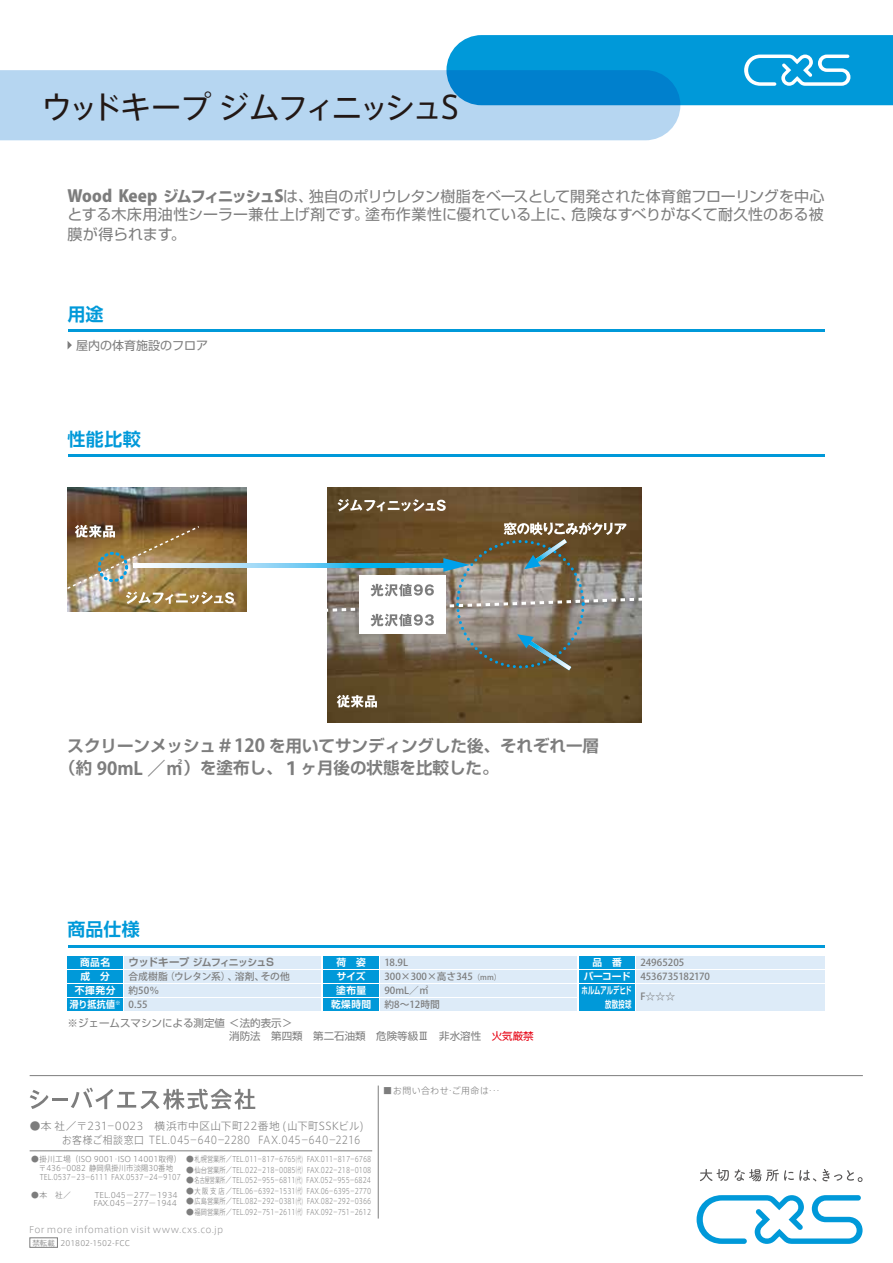
<style>
.page{position:relative;width:893px;height:1263px;background:#fff}
.page>*{position:absolute;margin:0;border:0;box-sizing:border-box;transform-origin:0 0}
.t1{font:31.5px "Axis Std";letter-spacing:-.13em;color:#221815}
.t2{font:700 18px "Shin Go Pro De";letter-spacing:.02em;color:#0099d9}
.t3{font:700 16.5px/22.5px "Shin Go Pro De";color:#7d7d7d}
.t4{font:15px/19px "Shin Go Pro";letter-spacing:.01em;color:#7d7d7d;text-align:justify}
.t5{font:12px "Shin Go Pro";color:#7d7d7d}
.t6{font:300 10.65px/14.1px "Axis Std";letter-spacing:.035em;color:#7d7d7d}
.t7{font:10.5px/13.5px "Shin Go Pro";color:#7d7d7d}
.t8{font:500 9.75px "Koz Go Pro";color:#7d7d7d}
.t9{font:700 9.75px "Shin Go Pro De";letter-spacing:.03em;color:#fff}
.t10{font:700 9.75px "Shin Go Pro De";letter-spacing:-.065em;color:#7d7d7d}
.t11{font:700 9.75px/13.5px "Shin Go Pro De";letter-spacing:.03em;color:#fff;text-align:right;scale:.65 1}
.t12{font:700 9.75px "Shin Go Pro De";letter-spacing:.03em;color:#fff;scale:.92 1}
.t13{font:300 9px "Axis Std";letter-spacing:.03em;color:#949495}
.t14{font:300 9px "Axis Std";letter-spacing:.035em;color:#7d7d7d}
.t15{font:300 7.8px/8.7px "Axis Std";color:#7d7d7d}
.t16{font:300 7.5px "Axis Std";color:#7d7d7d}
.s1{font-family:"Koz Go Pro";font-weight:800;font-size:16.5px}
.s2{font-weight:700}
.s3{font-family:"Koz Go Pro";font-size:18px}
.s4{font-size:10.5px}
.s5{font-family:"Shin Go Pro De";font-weight:700;color:#fff}
.s6{font-size:7.5px}
.s7{font-family:"Koz Go Pro";font-weight:500;color:#7d7d7d}
.s8{color:#e60012}
</style>
<div class="page">
<img style="left:328px;top:487px;width:313px;height:236px">
<img style="left:68px;top:488px;width:178px;height:123px">
<hr style="left:68px;top:945px;width:756px;height:2px;background:#0099d9">
<hr style="left:68px;top:329px;width:756px;height:3px;background:#0099d9">
<div style="left:68px;top:956px;width:55px;height:13px;background:#0099d9"></div>
<div style="left:124px;top:956px;width:197px;height:13px;background:#ddebf8"></div>
<div style="left:324px;top:956px;width:55px;height:13px;background:#0099d9"></div>
<div style="left:380px;top:956px;width:197px;height:13px;background:#ddebf8"></div>
<div style="left:68px;top:970px;width:55px;height:13px;background:#0099d9"></div>
<div style="left:124px;top:970px;width:197px;height:13px;background:#ddebf8"></div>
<div style="left:580px;top:970px;width:55px;height:13px;background:#0099d9"></div>
<div style="left:636px;top:970px;width:188px;height:13px;background:#ddebf8"></div>
<div style="left:580px;top:956px;width:55px;height:13px;background:#0099d9"></div>
<div style="left:636px;top:956px;width:188px;height:13px;background:#ddebf8"></div>
<div style="left:580px;top:984px;width:55px;height:27px;background:#0099d9"></div>
<div style="left:636px;top:984px;width:188px;height:27px;background:#ddebf8"></div>
<div style="left:324px;top:970px;width:55px;height:13px;background:#0099d9"></div>
<div style="left:380px;top:970px;width:197px;height:13px;background:#ddebf8"></div>
<div style="left:68px;top:984px;width:55px;height:13px;background:#0099d9"></div>
<div style="left:124px;top:984px;width:197px;height:13px;background:#ddebf8"></div>
<div style="left:324px;top:984px;width:55px;height:13px;background:#0099d9"></div>
<div style="left:380px;top:984px;width:197px;height:13px;background:#ddebf8"></div>
<div style="left:68px;top:998px;width:55px;height:13px;background:#0099d9"></div>
<div style="left:124px;top:998px;width:197px;height:13px;background:#ddebf8"></div>
<div style="left:324px;top:998px;width:55px;height:13px;background:#0099d9"></div>
<div style="left:380px;top:998px;width:197px;height:13px;background:#ddebf8"></div>
<svg style="left:68px;top:341px;width:4px;height:8px"></svg>
<hr style="left:68px;top:455px;width:756px;height:2px;background:#0099d9">
<svg style="left:337px;top:695px;width:40px;height:12px"></svg>
<img style="left:67px;top:525px;width:167px;height:79px">
<svg style="left:337px;top:499px;width:109px;height:13px"></svg>
<div style="left:359px;top:576px;width:86px;height:58px;background:#fff"></div>
<svg style="left:327px;top:584px;width:315px;height:42px"></svg>
<svg style="left:133px;top:563px;width:310px;height:4px"></svg>
<svg style="left:443px;top:558px;width:27px;height:14px"></svg>
<svg style="left:504px;top:522px;width:123px;height:47px"></svg>
<svg style="left:517px;top:634px;width:54px;height:36px"></svg>
<svg style="left:697px;top:1195px;width:165px;height:49px"></svg>
<svg style="left:700px;top:1169px;width:116px;height:12px"></svg>
<svg style="left:822px;top:1169px;width:40px;height:13px"></svg>
<hr style="left:30px;top:1075px;width:833px;height:1px;background:#7d7d7d">
<hr style="left:30px;top:1150px;width:342px;height:1px;background:#7d7d7d">
<hr style="left:378px;top:1085px;width:1px;height:133px;background:#7d7d7d">
<div style="left:30px;top:1237px;width:28px;height:10px;border:1px solid #7d7d7d"></div>
<svg style="left:30px;top:1090px;width:19px;height:19px"></svg>
<hr style="left:52px;top:1097px;width:16px;height:3px;background:#7d7d7d">
<svg style="left:71px;top:1087px;width:184px;height:23px"></svg>
<div style="left:0;top:70px;width:680px;height:70px;background:#b6d6f1"></div>
<svg style="left:446px;top:35px;width:447px;height:70px"></svg>
<p class="t1" style="left:41px;top:84px;width:420px">ウッドキープ ジムフィニッシュS</p>
<p class="t4" style="left:68px;top:184px;width:758px"><span class="s1">Wood Keep</span> <span class="s2">ジムフィニッシュ</span><span class="s1">S</span>は、独自のポリウレタン樹脂をベースとして開発された体育館フローリングを中心とする木床用油性シーラー兼仕上げ剤です。塗布作業性に優れている上に、危険なすべりがなくて耐久性のある被膜が得られます。</p>
<p class="t2" style="left:68px;top:299px;width:38px">用途</p>
<p class="t5" style="left:76px;top:335px;width:133px">屋内の体育施設のフロア</p>
<p class="t2" style="left:68px;top:424px;width:75px">性能比較</p>
<p class="t3" style="left:59px;top:732px;width:541px;text-indent:8px">スクリーンメッシュ<span class="s3">＃120</span> を用いてサンディングした後、それぞれ一層（約 <span class="s3">90mL ／㎡</span>）を塗布し、<span class="s3">１</span>ヶ月後の状態を比較した。</p>
<p class="t2" style="left:68px;top:914px;width:74px">商品仕様</p>
<p class="t9" style="left:80px;top:954px;width:31px">商品名</p>
<p class="t10" style="left:128px;top:954px;width:147px"><span class="s4">ウッドキープ</span> ジムフィニッシュ<span class="s4">S</span></p>
<p class="t9" style="left:337px;top:954px;width:31px">荷　姿</p>
<p class="t8" style="left:384px;top:956px;width:25px">18.9L</p>
<p class="t9" style="left:81px;top:968px;width:31px">成　分</p>
<p class="t8" style="left:128px;top:970px;width:163px">合成樹脂（ウレタン系）、溶剤、その他</p>
<p class="t8" style="left:584px;top:970px;width:128px"><span class="s5">バーコード</span> 4536735182170</p>
<p class="t9" style="left:593px;top:954px;width:31px">品　番</p>
<p class="t8" style="left:640px;top:956px;width:45px">24965205</p>
<p class="t11" style="left:582px;top:982px;width:79px">ホルムアルデヒド放散投球</p>
<p class="t8" style="left:640px;top:990px;width:36px">F☆☆☆</p>
<p class="t9" style="left:337px;top:968px;width:30px">サイズ</p>
<p class="t8" style="left:384px;top:970px;width:118px">300×300×高さ345<span class="s6">（mm）</span></p>
<p class="t9" style="left:75px;top:982px;width:42px">不揮発分</p>
<p class="t8" style="left:128px;top:984px;width:32px">約50％</p>
<p class="t9" style="left:336px;top:982px;width:32px">塗布量</p>
<p class="t8" style="left:384px;top:984px;width:46px">90mL／㎡</p>
<p class="t12" style="left:70px;top:996px;width:86px">滑り抵抗値<sup>※</sup> <span class="s7">0.55</span></p>
<p class="t9" style="left:331px;top:996px;width:42px">乾燥時間</p>
<p class="t8" style="left:384px;top:998px;width:57px">約8～12時間</p>
<p class="t7" style="left:229px;top:1015px;width:306px;text-indent:-162px">※ジェームスマシンによる測定値＜法的表示＞<br>消防法　第四類　第二石油類　危険等級Ⅲ　非水溶性　<span class="s8">火気厳禁</span></p>
<p class="t6" style="left:30px;top:1118px;width:335px">●本 社／〒231－0023 横浜市中区山下町22番地 (山下町SSKビル)　　　お客様ご相談窓口 TEL.045－640－2280 FAX.045－640－2216</p>
<p class="t15" style="left:186px;top:1154px;width:187px">●札幌営業所／TEL.011－817－6765(代) FAX.011－817－6768</p>
<p class="t15" style="left:186px;top:1165px;width:187px">●仙台営業所／TEL.022－218－0085(代) FAX.022－218－0108</p>
<p class="t15" style="left:186px;top:1175px;width:186px">●名古屋営業所／TEL.052－955－6811(代) FAX.052－955－6824</p>
<p class="t15" style="left:186px;top:1186px;width:187px">●大阪支店／TEL.06－6392－1531(代) FAX.06－6395－2770</p>
<p class="t15" style="left:186px;top:1196px;width:187px">●広島営業所／TEL.082－292－0381(代) FAX.082－292－0366</p>
<p class="t15" style="left:186px;top:1207px;width:187px">●福岡営業所／TEL.092－751－2611(代) FAX.092－751－2612</p>
<p class="t16" style="left:32px;top:1237px;width:99px">禁転載 201802-1502-FCC</p>
<p class="t15" style="left:39px;top:1154px;width:144px;text-indent:-8px">●掛川工場（ISO 9001･ISO 14001取得）〒436－0082 静岡県掛川市淡陽30番地<br>TEL.0537－23－6111 FAX.0537－24－9107</p>
<p class="t15" style="left:31px;top:1190px;width:41px">●本　社／</p>
<p class="t15" style="left:94px;top:1190px;width:86px">TEL.045－277－1934<br>FAX.045－277－1944</p>
<p class="t13" style="left:29px;top:1222px;width:196px">For more infomation visit www.cxs.co.jp</p>
<p class="t14" style="left:383px;top:1084px;width:119px">■お問い合わせ･ご用命は･･･</p>
</div>
